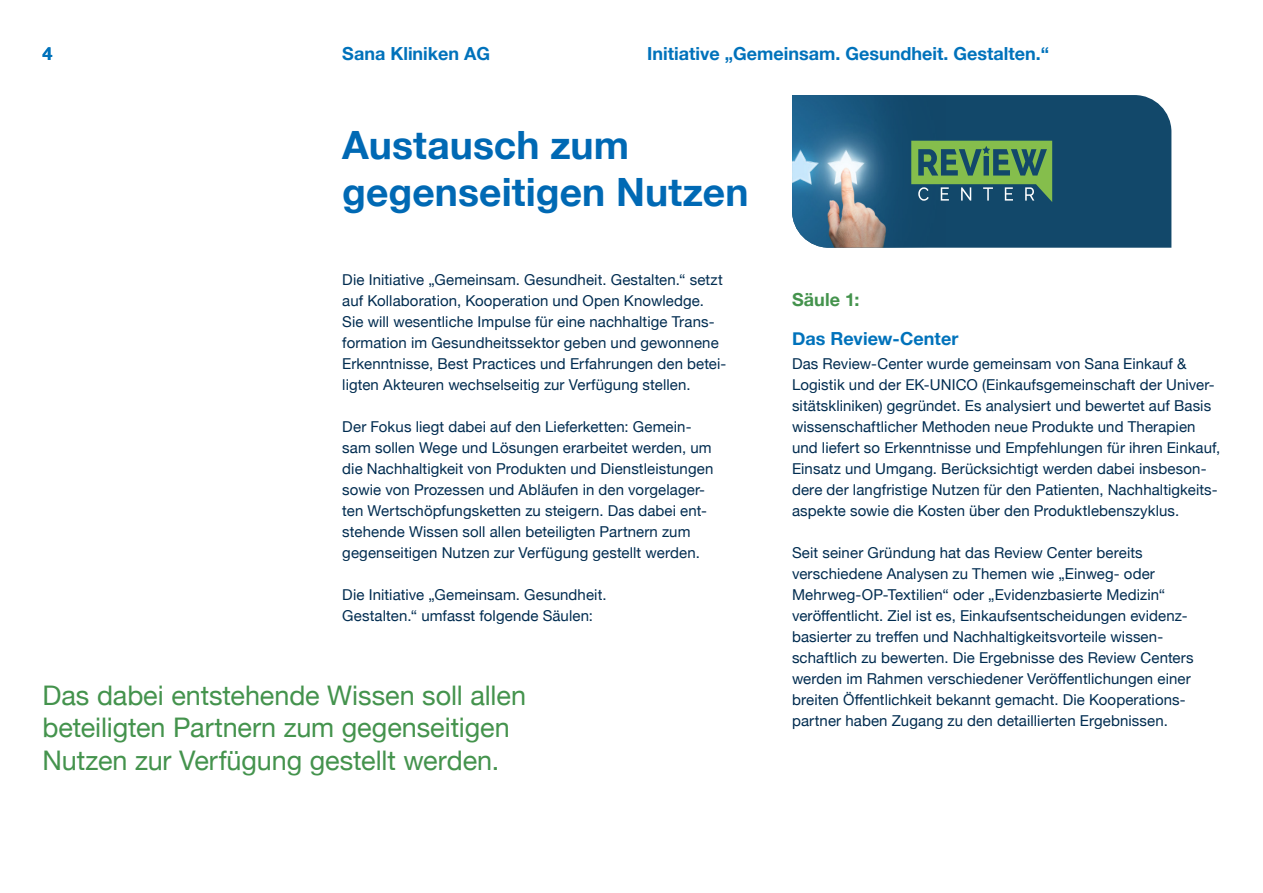
<style>
.page{position:relative;width:1263px;height:893px;background:#fff}
.page>*{position:absolute;margin:0;border:0;box-sizing:border-box;transform-origin:0 0}
.Headline_1{font:700 39px/46.8px "Helvetica Neue";letter-spacing:.005em;color:#0069b4}
.Abschnittstitel_Seite___schwarz{font:27px/32.4px "Helvetica Neue";letter-spacing:-.005em;color:#44934d}
.Abschnittstitel_Seite___schwarz-2{font:700 18px "Helvetica Neue";color:#0072bb}
.Fließtext{font:700 18px "Helvetica Neue";letter-spacing:.005em;color:#0072bb}
.Fließtext-2{font:700 18px "Helvetica Neue";letter-spacing:.005em;color:#44934d}
.Fließtext-3{font:15px/21px "Helvetica Neue";letter-spacing:.005em;color:#002c50}
</style>
<div class="page">
<div style="left:945px;top:95px;width:226px;height:153px;background:#12486a"></div>
<img style="left:792px;top:95px;width:153px;height:153px">
<svg style="left:911px;top:141px;width:141px;height:61px"></svg>
<p class="Abschnittstitel_Seite___schwarz-2" style="left:43px;top:40px;width:12px">4</p>
<p class="Abschnittstitel_Seite___schwarz-2" style="left:342px;top:40px;width:149px">Sana Kliniken AG</p>
<p class="Abschnittstitel_Seite___schwarz-2" style="left:647px;top:40px;width:403px">Initiative „Gemeinsam. Gesundheit. Gestalten.“</p>
<p class="Headline_1" style="left:342px;top:123px;width:408px">Austausch zum gegenseitigen Nutzen</p>
<p class="Fließtext-3" style="left:342px;top:270px;width:386px">Die Initiative „Gemeinsam. Gesundheit. Gestalten.“ setzt auf Kollaboration, Kooperation und Open Knowledge.<br>Sie will wesentliche Impulse für eine nachhaltige Trans&shy;formation im Gesundheitssektor geben und gewonnene Erkenntnisse, Best Practices und Erfahrungen den betei&shy;ligten Akteuren wechselseitig zur Verfügung stellen.</p>
<p class="Fließtext-3" style="left:342px;top:417px;width:372px">Der Fokus liegt dabei auf den Lieferketten: Gemein&shy;sam sollen Wege und Lösungen erarbeitet werden, um die Nachhaltigkeit von Produkten und Dienstleistungen sowie von Prozessen und Abläufen in den vorgelager&shy;ten Wertschöpfungsketten zu steigern. Das dabei ent&shy;stehende Wissen soll allen beteiligten Partnern zum gegenseitigen Nutzen zur Verfügung gestellt werden.</p>
<p class="Fließtext-3" style="left:342px;top:585px;width:266px">Die Initiative „Gemeinsam. Gesundheit.<br>Gestalten.“ umfasst folgende Säulen:</p>
<p class="Abschnittstitel_Seite___schwarz" style="left:43px;top:681px;width:485px">Das dabei entstehende Wissen soll allen beteiligten Partnern zum gegenseitigen<br>Nutzen zur Verfügung gestellt werden.</p>
<p class="Fließtext-2" style="left:792px;top:285px;width:69px">Säule 1:</p>
<p class="Fließtext" style="left:792px;top:324px;width:168px">Das Review-Center</p>
<p class="Fließtext-3" style="left:792px;top:354px;width:430px">Das Review-Center wurde gemeinsam von Sana Einkauf &amp; Logistik und der EK-UNICO (Einkaufsgemeinschaft der Univer&shy;sitätskliniken) gegründet. Es analysiert und bewertet auf Basis wissenschaftlicher Methoden neue Produkte und Therapien und liefert so Erkenntnisse und Empfehlungen für ihren Einkauf, Einsatz und Umgang. Berücksichtigt werden dabei insbeson&shy;dere der langfristige Nutzen für den Patienten, Nachhaltigkeits&shy;aspekte sowie die Kosten über den Produktlebenszyklus.</p>
<p class="Fließtext-3" style="left:792px;top:543px;width:403px">Seit seiner Gründung hat das Review Center bereits verschiedene Analysen zu Themen wie „Einweg- oder Mehrweg-OP-Textilien“ oder „Evidenzbasierte Medizin“ veröffentlicht. Ziel ist es, Einkaufsentscheidungen evidenz&shy;basierter zu treffen und Nachhaltigkeitsvorteile wissen&shy;schaftlich zu bewerten. Die Ergebnisse des Review Centers werden im Rahmen verschiedener Veröffentlichungen einer breiten Öffentlichkeit bekannt gemacht. Die Kooperations&shy;partner haben Zugang zu den detaillierten Ergebnissen.</p>
</div>
